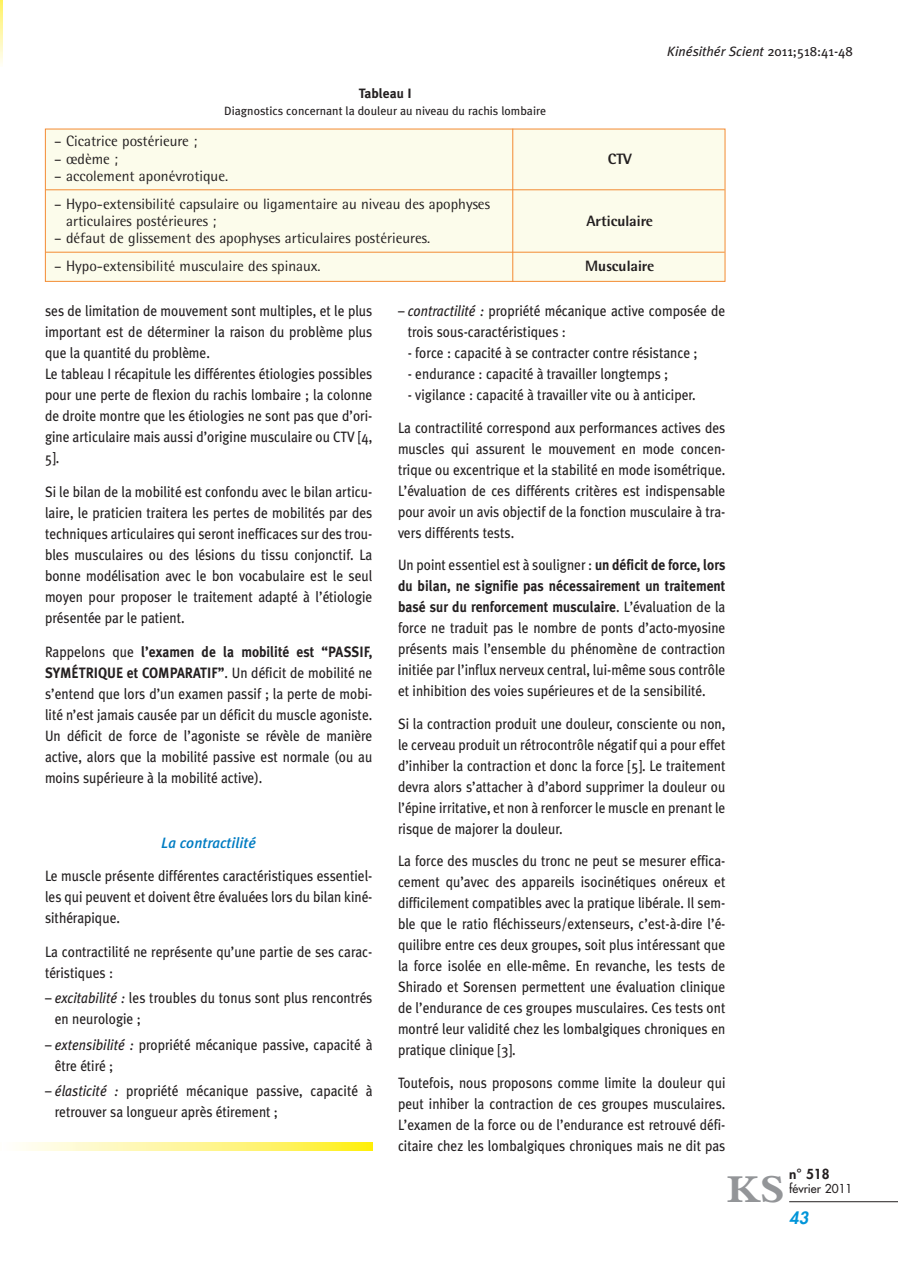
<style>
.page{position:relative;width:898px;height:1268px;background:#fff}
.page>*{position:absolute;margin:0;border:0;box-sizing:border-box;transform-origin:0 0}
.t1{font:700 41.25px "Bembo";color:#939598;scale:1.1 1}
.t2{font:italic 800 16.5px "Futura";color:#0095d9}
.t3{font:15px/21px "Meta Plus";color:#231f20;text-align:justify;scale:.9 1}
.t4{font:15px "Rotis Semi Sans";color:#231f20}
.t5{font:800 15px "Rotis Semi Sans";color:#231f20}
.t6{font:italic 500 15px "Meta Plus";color:#007cc2}
.t7{font:italic 13.5px "Meta Plus";color:#231f20}
.t8{font:700 13.5px "Meta Plus";color:#231f20}
.t9{font:800 13.5px "Futura";color:#231f20}
.t10{font:12px "Meta Plus";color:#231f20}
.t11{font:12px "Futura";color:#231f20}
.s1{color:#fcfceb}
.s2{font-style:normal}
.s3{font-weight:700}
.s4{font-style:italic}
.s5{color:#fff}
</style>
<div class="page">
<hr style="left:789px;top:1201px;width:109px;height:1px;background:#231f20">
<svg style="left:0;top:3px;width:2px;height:61px"></svg>
<svg style="left:20px;top:1142px;width:352px;height:9px;background:#fef58e"></svg>
<div style="left:46px;top:129px;width:679px;height:152px;background:#fcfceb"></div>
<div style="left:45px;top:129px;width:680px;height:153px;border:1px solid #f38b32"></div>
<hr style="left:46px;top:189px;width:679px;height:1px;background:#f38b32">
<hr style="left:46px;top:252px;width:679px;height:1px;background:#f38b32">
<hr style="left:512px;top:129px;width:1px;height:153px;background:#f38b32">
<p class="t8" style="left:359px;top:86px;width:54px">Tableau I</p>
<p class="t10" style="left:224px;top:104px;width:323px">Diagnostics concernant la douleur au niveau du rachis lombaire</p>
<p class="t4" style="left:54px;top:132px;width:144px">– Cicatrice postérieure ;</p>
<p class="t4" style="left:54px;top:150px;width:65px">– œdème ;</p>
<p class="t5" style="left:608px;top:149px;width:26px">CTV</p>
<p class="t4" style="left:54px;top:167px;width:175px">– accolement aponévrotique.</p>
<p class="t4" style="left:54px;top:195px;width:437px">– Hypo-extensibilité capsulaire ou ligamentaire au niveau des apophyses</p>
<p class="t4" style="left:54px;top:212px;width:164px"><span class="s1">–</span> articulaires postérieures ;</p>
<p class="t5" style="left:586px;top:211px;width:68px">Articulaire</p>
<p class="t4" style="left:54px;top:229px;width:377px">– défaut de glissement des apophyses articulaires postérieures.</p>
<p class="t4" style="left:54px;top:257px;width:268px">– Hypo-extensibilité musculaire des spinaux.</p>
<p class="t5" style="left:585px;top:257px;width:71px">Musculaire</p>
<p class="t7" style="left:667px;top:43px;width:187px">Kinésithér Scient <span class="s2">2011;518:41-48</span></p>
<p class="t3" style="left:45px;top:300px;width:365px;text-align:left">ses de limitation de mouvement sont multiples, et le plus important est de déterminer la raison du problème plus que la quantité du problème.<br>Le tableau I récapitule les différentes étiologies possibles pour une perte de flexion du rachis lombaire ; la colonne de droite montre que les étiologies ne sont pas que d’ori&shy;gine articulaire mais aussi d’origine musculaire ou CTV [4, 5].</p>
<p class="t3" style="left:45px;top:481px;width:365px">Si le bilan de la mobilité est confondu avec le bilan articu&shy;laire, le praticien traitera les pertes de mobilités par des techniques articulaires qui seront inefficaces sur des trou&shy;bles musculaires ou des lésions du tissu conjonctif. La bonne modélisation avec le bon vocabulaire est le seul moyen pour proposer le traitement adapté à l’étiologie présentée par le patient.</p>
<p class="t3" style="left:45px;top:641px;width:365px">Rappelons que <span class="s3">l’examen de la mobilité est “PASSIF, SYMÉTRIQUE et COMPARATIF”</span>. Un déficit de mobilité ne s’entend que lors d’un examen passif ; la perte de mobi&shy;lité n’est jamais causée par un déficit du muscle agoniste.<br>Un déficit de force de l’agoniste se révèle de manière active, alors que la mobilité passive est normale (ou au moins supérieure à la mobilité active).</p>
<p class="t6" style="left:161px;top:834px;width:96px">La contractilité</p>
<p class="t3" style="left:45px;top:865px;width:365px">Le muscle présente différentes caractéristiques essentiel&shy;les qui peuvent et doivent être évaluées lors du bilan kiné&shy;sithérapique.</p>
<p class="t3" style="left:45px;top:941px;width:365px">La contractilité ne représente qu’une partie de ses carac&shy;téristiques :</p>
<p class="t3" style="left:55px;top:987px;width:354px;text-indent:-10px">– <span class="s4">excitabilité :</span> les troubles du tonus sont plus rencontrés en neurologie ;</p>
<p class="t3" style="left:55px;top:1034px;width:354px;text-indent:-10px">– <span class="s4">extensibilité :</span> propriété mécanique passive, capacité à être étiré ;</p>
<p class="t3" style="left:55px;top:1080px;width:354px;text-indent:-10px">– <span class="s4">élasticité :</span> propriété mécanique passive, capacité à retrouver sa longueur après étirement ;</p>
<p class="t3" style="left:408px;top:300px;width:354px;text-indent:-10px">– <span class="s4">contractilité :</span> propriété mécanique active composée de trois sous-caractéristiques :</p>
<p class="t3" style="left:398px;top:342px;width:335px"><span class="s5">–</span> - force : capacité à se contracter contre résistance ;</p>
<p class="t3" style="left:398px;top:363px;width:302px"><span class="s5">–</span> - endurance : capacité à travailler longtemps ;</p>
<p class="t3" style="left:398px;top:379px;width:365px;line-height:32.5px"><span class="s5">–</span> - vigilance : capacité à travailler vite ou à anticiper.<br>La contractilité correspond aux performances actives des</p>
<p class="t3" style="left:398px;top:438px;width:365px">muscles qui assurent le mouvement en mode concen&shy;trique ou excentrique et la stabilité en mode isométrique.<br>L’évaluation de ces différents critères est indispensable pour avoir un avis objectif de la fonction musculaire à tra&shy;vers différents tests.</p>
<p class="t3" style="left:398px;top:554px;width:365px">Un point essentiel est à souligner : <span class="s3">un déficit de force, lors du bilan, ne signifie pas nécessairement un traitement basé sur du renforcement musculaire</span>. L’évaluation de la force ne traduit pas le nombre de ponts d’acto-myosine présents mais l’ensemble du phénomène de contraction initiée par l’influx nerveux central, lui-même sous contrôle et inhibition des voies supérieures et de la sensibilité.</p>
<p class="t3" style="left:398px;top:713px;width:365px">Si la contraction produit une douleur, consciente ou non, le cerveau produit un rétrocontrôle négatif qui a pour effet d’inhiber la contraction et donc la force [5]. Le traitement devra alors s’attacher à d’abord supprimer la douleur ou l’épine irritative, et non à renforcer le muscle en prenant le risque de majorer la douleur.</p>
<p class="t3" style="left:398px;top:850px;width:365px">La force des muscles du tronc ne peut se mesurer effica&shy;cement qu’avec des appareils isocinétiques onéreux et difficilement compatibles avec la pratique libérale. Il sem&shy;ble que le ratio fléchisseurs/extenseurs, c’est-à-dire l’é&shy;quilibre entre ces deux groupes, soit plus intéressant que la force isolée en elle-même. En revanche, les tests de Shirado et Sorensen permettent une évaluation clinique de l’endurance de ces groupes musculaires. Ces tests ont montré leur validité chez les lombalgiques chroniques en pratique clinique [3].</p>
<p class="t3" style="left:398px;top:1072px;width:365px">Toutefois, nous proposons comme limite la douleur qui peut inhiber la contraction de ces groupes musculaires.<br>L’examen de la force ou de l’endurance est retrouvé défi&shy;citaire chez les lombalgiques chroniques mais ne dit pas</p>
<p class="t9" style="left:789px;top:1165px;width:42px">n° 518</p>
<h1 class="t1" style="left:727px;top:1166px;width:54px">KS</h1>
<p class="t11" style="left:789px;top:1180px;width:65px">février 2011</p>
<p class="t2" style="left:789px;top:1207px;width:21px">43</p>
</div>
